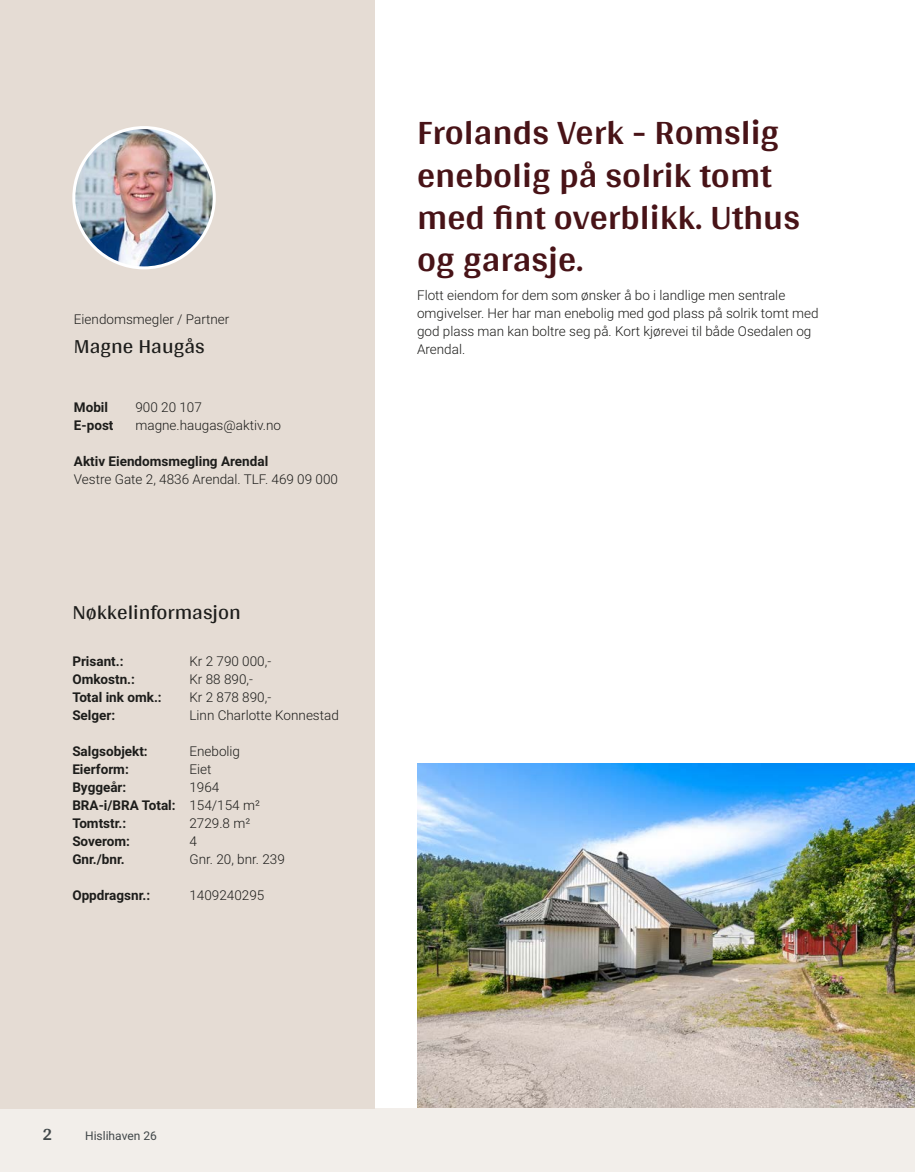
<style>
.page{position:relative;width:915px;height:1172px;background:#fff}
.page>*{position:absolute;margin:0;border:0;box-sizing:border-box;transform-origin:0 0}
.t1{font:700 36px/42px "Arya";color:#481317}
.t2{font:21px "Arya";color:#1d1d1b}
.t3{font:700 18px "Arya";color:#414749}
.t4{font:300 13.5px/18px "Roboto";color:#1d1d1b}
.t5{font:700 13.5px/18px "Roboto";color:#1d1d1b}
.t6{font:12px "Roboto";color:#414749}
.s1{font-weight:300}
</style>
<div class="page">
<div style="left:0;top:1108px;width:914px;height:64px;background:#f2eeea"></div>
<div style="left:0;top:0;width:374px;height:1108px;background:#e5dcd4"></div>
<img style="left:74px;top:128px;width:140px;height:140px;border-radius:70px">
<div style="left:72px;top:126px;width:144px;height:143px;border:3px solid #fff;border-radius:50%"></div>
<img style="left:417px;top:764px;width:497px;height:344px">
<p class="t4" style="left:74px;top:309px;width:157px">Eiendomsmegler / Partner</p>
<h2 class="t2" style="left:74px;top:333px;width:132px">Magne Haugås</h2>
<p class="t5" style="left:74px;top:398px;width:36px">Mobil</p>
<p class="t4" style="left:135px;top:398px;width:68px">900 20 107</p>
<p class="t5" style="left:74px;top:416px;width:41px">E‑post</p>
<p class="t4" style="left:135px;top:416px;width:147px">magne.haugas@aktiv.no</p>
<p class="t5" style="left:74px;top:452px;width:196px">Aktiv Eiendomsmegling Arendal</p>
<p class="t4" style="left:74px;top:470px;width:265px">Vestre Gate 2, 4836 Arendal. TLF. 469 09 000</p>
<h2 class="t2" style="left:72px;top:600px;width:170px">Nøkkelinformasjon</h2>
<p class="t5" style="left:72px;top:652px;width:53px">Prisant.:</p>
<p class="t4" style="left:189px;top:652px;width:83px">Kr 2 790 000,‑</p>
<p class="t5" style="left:72px;top:670px;width:64px">Omkostn.:</p>
<p class="t4" style="left:189px;top:670px;width:65px">Kr 88 890,‑</p>
<p class="t5" style="left:72px;top:688px;width:91px">Total ink omk.:</p>
<p class="t4" style="left:189px;top:688px;width:83px">Kr 2 878 890,‑</p>
<p class="t5" style="left:72px;top:706px;width:44px">Selger:</p>
<p class="t4" style="left:189px;top:706px;width:151px">Linn Charlotte Konnestad</p>
<p class="t5" style="left:72px;top:742px;width:77px">Salgsobjekt:</p>
<p class="t4" style="left:189px;top:742px;width:52px">Enebolig</p>
<p class="t5" style="left:72px;top:760px;width:58px">Eierform:</p>
<p class="t4" style="left:189px;top:760px;width:24px">Eiet</p>
<p class="t5" style="left:72px;top:778px;width:55px">Byggeår:</p>
<p class="t5" style="left:72px;top:778px;width:189px;text-indent:117px"><span class="s1">1964<br></span>BRA‑i/BRA Total: <span class="s1">154/154 m²<br></span>Tomtstr.:</p>
<p class="t4" style="left:189px;top:814px;width:62px">2729.8 m²</p>
<p class="t5" style="left:72px;top:832px;width:59px">Soverom:</p>
<p class="t4" style="left:189px;top:832px;width:9px">4</p>
<p class="t5" style="left:72px;top:850px;width:54px">Gnr./bnr.</p>
<p class="t4" style="left:189px;top:850px;width:97px">Gnr. 20, bnr. 239</p>
<p class="t5" style="left:72px;top:886px;width:79px">Oppdragsnr.:</p>
<p class="t4" style="left:189px;top:886px;width:76px">1409240295</p>
<h1 class="t1" style="left:417px;top:111px;width:384px">Frolands Verk ‑ Romslig enebolig på solrik tomt med fint overblikk. Uthus og garasje.</h1>
<p class="t4" style="left:417px;top:286px;width:403px">Flott eiendom for dem som ønsker å bo i landlige men sentrale omgivelser. Her har man enebolig med god plass på solrik tomt med god plass man kan boltre seg på. Kort kjørevei til både Osedalen og Arendal.</p>
<h3 class="t3" style="left:43px;top:1123px;width:11px">2</h3>
<p class="t6" style="left:85px;top:1127px;width:73px">Hislihaven 26</p>
</div>
